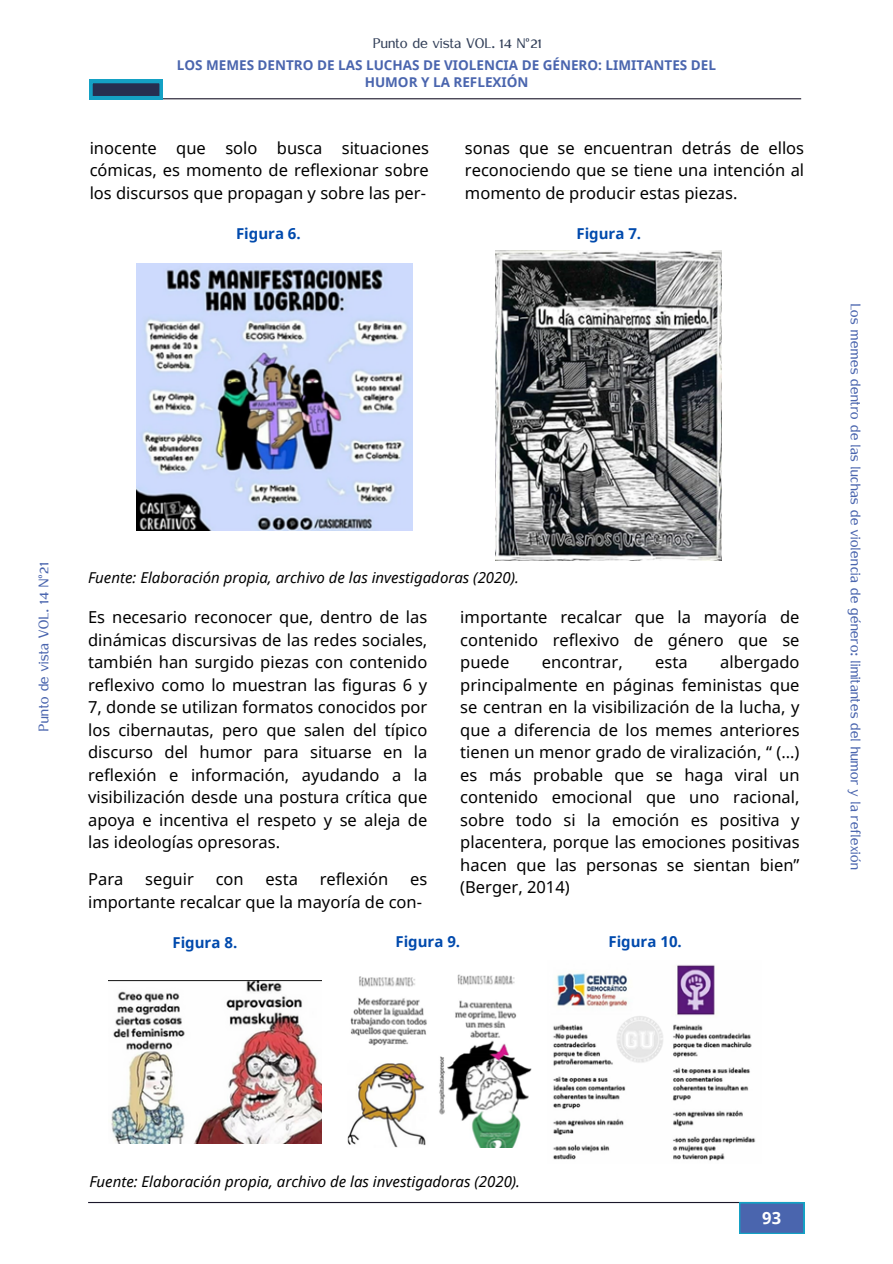
<style>
.page{position:relative;width:893px;height:1264px;background:#fff}
.page>*{position:absolute;margin:0;border:0;box-sizing:border-box;transform-origin:0 0}
.t1{font:16.5px/22.5px "Noto Sans";color:#000;text-align:justify}
.t2{font:16.5px "Rachana";color:#4a65ae}
.t3{font:16.5px "Rachana";color:#34415a}
.t4{font:700 16.5px "Noto Sans";color:#fff}
.t5{font:italic 15px "Noto Sans";color:#000}
.t6{font:700 15px "Noto Sans";color:#004aad}
.t7{font:700 13.5px/16.8px "Noto Sans";color:#4a65ae;text-align:center}
</style>
<div class="page">
<hr style="left:88px;top:1201px;width:711px;height:1px;background:#1a172a">
<hr style="left:90px;top:98px;width:711px;height:1px;background:#1a172a">
<svg style="left:739px;top:1202px;width:65px;height:31px;background:#446ab0"></svg>
<div style="left:89px;top:80px;width:74px;height:19px;background:#14a1c4"></div>
<svg style="left:92px;top:83px;width:68px;height:13px"></svg>
<img style="left:136px;top:263px;width:276px;height:268px">
<img style="left:495px;top:251px;width:226px;height:309px">
<img style="left:109px;top:980px;width:212px;height:163px">
<img style="left:347px;top:974px;width:185px;height:173px">
<img style="left:553px;top:965px;width:203px;height:196px">
<p class="t3" style="left:372px;top:33px;width:170px">Punto de vista VOL. 14 N°21</p>
<p class="t7" style="left:177px;top:56px;width:540px">LOS MEMES DENTRO DE LAS LUCHAS DE VIOLENCIA DE GÉNERO: LIMITANTES DEL<br>HUMOR Y LA REFLEXIÓN</p>
<p class="t1" style="left:90px;top:136px;width:341px">inocente que solo busca situaciones cómicas, es momento de reflexionar sobre los discursos que propagan y sobre las per-</p>
<p class="t1" style="left:465px;top:136px;width:341px">sonas que se encuentran detrás de ellos reconociendo que se tiene una intención al momento de producir estas piezas.</p>
<p class="t6" style="left:236px;top:222px;width:66px">Figura 6.</p>
<p class="t6" style="left:576px;top:222px;width:66px">Figura 7.</p>
<p class="t2" style="left:33px;top:731px;width:170px;rotate:-90deg">Punto de vista VOL. 14 N°21</p>
<p class="t5" style="left:88px;top:567px;width:432px">Fuente: Elaboración propia, archivo de las investigadoras (2020).</p>
<p class="t1" style="left:88px;top:605px;width:341px">Es necesario reconocer que, dentro de las dinámicas discursivas de las redes sociales, también han surgido piezas con contenido reflexivo como lo muestran las figuras 6 y 7, donde se utilizan formatos conocidos por los cibernautas, pero que salen del típico discurso del humor para situarse en la reflexión e información, ayudando a la visibilización desde una postura crítica que apoya e incentiva el respeto y se aleja de las ideologías opresoras.</p>
<p class="t1" style="left:88px;top:867px;width:37px">Para</p>
<p class="t1" style="left:145px;top:867px;width:50px">seguir</p>
<p class="t1" style="left:216px;top:867px;width:30px">con</p>
<p class="t1" style="left:265px;top:867px;width:34px">esta</p>
<p class="t1" style="left:320px;top:867px;width:70px">reflexión</p>
<p class="t1" style="left:460px;top:605px;width:341px">importante recalcar que la mayoría de contenido reflexivo de género que se puede</p>
<p class="t1" style="left:460px;top:650px;width:341px;text-indent:260px">albergado principalmente en páginas feministas que se centran en la visibilización de la lucha, y que a diferencia de los memes anteriores tienen un menor grado de viralización, “ (…) es más probable que se haga viral un contenido emocional que uno racional, sobre todo si la emoción es positiva y placentera, porque las emociones positivas hacen que las personas se sientan bien” (Berger, 2014)</p>
<p class="t1" style="left:542px;top:650px;width:82px">encontrar,</p>
<p class="t1" style="left:655px;top:650px;width:34px">esta</p>
<p class="t1" style="left:88px;top:867px;width:341px;text-indent:322px">es importante recalcar que la mayoría de con-</p>
<p class="t6" style="left:172px;top:932px;width:66px">Figura 8.</p>
<p class="t6" style="left:395px;top:931px;width:66px">Figura 9.</p>
<p class="t6" style="left:608px;top:931px;width:75px">Figura 10.</p>
<p class="t2" style="left:866px;top:302px;width:568px;rotate:90deg">Los memes dentro de las luchas de violencia de género: limitantes del humor y la reflexión</p>
<p class="t5" style="left:89px;top:1171px;width:432px">Fuente: Elaboración propia, archivo de las investigadoras (2020).</p>
<p class="t4" style="left:762px;top:1206px;width:20px">93</p>
</div>
